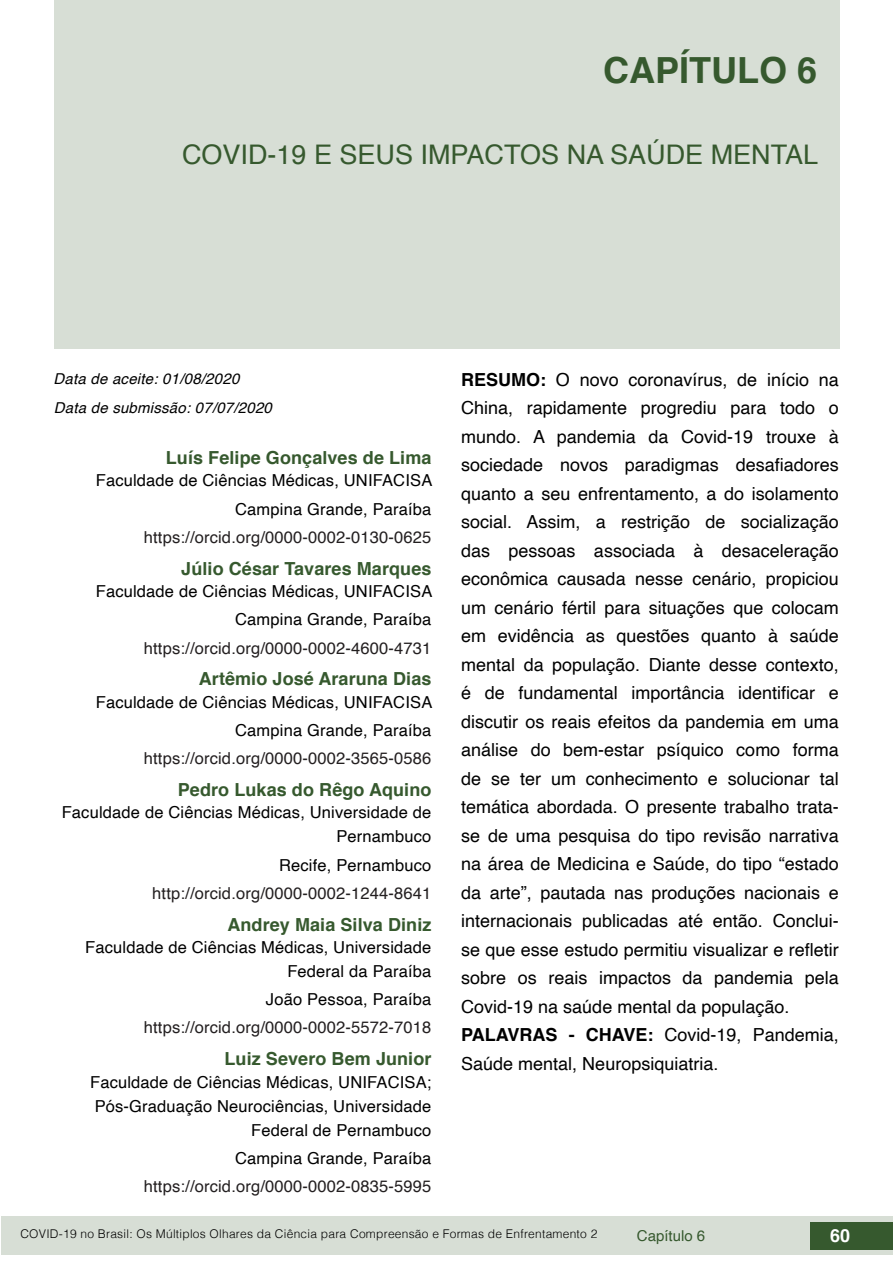
<style>
.page{position:relative;width:893px;height:1263px;background:#fff}
.page>*{position:absolute;margin:0;border:0;box-sizing:border-box;transform-origin:0 0}
.capitulos{font:700 36px "Helvetica";color:#36592e}
.nome_artigos{font:27px "Helvetica";color:#36592e}
.Resumos_e_PC_TXT{font:18px/28.5px "Helvetica";color:#000;text-align:justify}
.nome_autores{font:700 18px "Helvetica";letter-spacing:.005em;color:#36592e}
.t1{font:700 18px "Helvetica";color:#fff}
.info_autores{font:16.5px/24px "Helvetica";letter-spacing:.01em;color:#000;text-align:right}
.info_autores-2{font:16.5px "Helvetica";letter-spacing:.01em;color:#231f20}
.datas{font:italic 15px "Helvetica";letter-spacing:.015em;color:#000}
.t2{font:15px "Helvetica";color:#36592e}
.t3{font:300 12px "Helvetica";letter-spacing:.02em;color:#000}
.s1{font-weight:700}
</style>
<div class="page">
<div style="left:1px;top:1216px;width:891px;height:38px;background:#d7ded5"></div>
<div style="left:810px;top:1222px;width:83px;height:27px;background:#36592e"></div>
<div style="left:54px;top:0;width:785px;height:349px;background:#d7ded5"></div>
<p class="capitulos" style="left:603px;top:41px;width:216px">CAPÍTULO 6</p>
<p class="nome_artigos" style="left:182px;top:134px;width:638px">COVID-19 E SEUS IMPACTOS NA SAÚDE MENTAL</p>
<p class="datas" style="left:54px;top:367px;width:187px">Data de aceite: 01/08/2020</p>
<p class="datas" style="left:54px;top:395px;width:220px">Data de submissão: 07/07/2020</p>
<p class="nome_autores" style="left:166px;top:443px;width:267px">Luís Felipe Gonçalves de Lima</p>
<p class="info_autores" style="left:96px;top:469px;width:338px">Faculdade de Ciências Médicas, UNIFACISA</p>
<p class="info_autores" style="left:235px;top:497px;width:198px">Campina Grande, Paraíba</p>
<p class="info_autores-2" style="left:144px;top:524px;width:289px">https://orcid.org/0000-0002-0130-0625</p>
<p class="nome_autores" style="left:181px;top:554px;width:252px">Júlio César Tavares Marques</p>
<p class="info_autores" style="left:96px;top:580px;width:338px">Faculdade de Ciências Médicas, UNIFACISA</p>
<p class="info_autores" style="left:235px;top:608px;width:198px">Campina Grande, Paraíba</p>
<p class="info_autores-2" style="left:144px;top:635px;width:289px">https://orcid.org/0000-0002-4600-4731</p>
<p class="nome_autores" style="left:199px;top:665px;width:234px">Artêmio José Araruna Dias</p>
<p class="info_autores" style="left:96px;top:690px;width:338px">Faculdade de Ciências Médicas, UNIFACISA</p>
<p class="info_autores" style="left:235px;top:719px;width:198px">Campina Grande, Paraíba</p>
<p class="info_autores-2" style="left:144px;top:746px;width:289px">https://orcid.org/0000-0002-3565-0586</p>
<p class="nome_autores" style="left:178px;top:775px;width:255px">Pedro Lukas do Rêgo Aquino</p>
<p class="info_autores" style="left:62px;top:801px;width:371px">Faculdade de Ciências Médicas, Universidade de<br>Pernambuco</p>
<p class="info_autores" style="left:279px;top:853px;width:154px">Recife, Pernambuco</p>
<p class="info_autores-2" style="left:152px;top:880px;width:281px">http://orcid.org/0000-0002-1244-8641</p>
<p class="nome_autores" style="left:227px;top:910px;width:206px">Andrey Maia Silva Diniz</p>
<p class="info_autores" style="left:85px;top:936px;width:348px">Faculdade de Ciências Médicas, Universidade<br>Federal da Paraíba</p>
<p class="info_autores" style="left:266px;top:988px;width:167px">João Pessoa, Paraíba</p>
<p class="info_autores-2" style="left:144px;top:1015px;width:289px">https://orcid.org/0000-0002-5572-7018</p>
<p class="nome_autores" style="left:224px;top:1044px;width:208px">Luiz Severo Bem Junior</p>
<p class="info_autores" style="left:90px;top:1070px;width:343px">Faculdade de Ciências Médicas, UNIFACISA;<br>Pós-Graduação Neurociências, Universidade<br>Federal de Pernambuco</p>
<p class="info_autores" style="left:235px;top:1146px;width:198px">Campina Grande, Paraíba</p>
<p class="info_autores-2" style="left:144px;top:1173px;width:289px">https://orcid.org/0000-0002-0835-5995</p>
<p class="Resumos_e_PC_TXT" style="left:461px;top:366px;width:379px"><span class="s1">RESUMO:</span> O novo coronavírus, de início na China, rapidamente progrediu para todo o mundo. A pandemia da Covid-19 trouxe à sociedade novos paradigmas desafiadores quanto a seu enfrentamento, a do isolamento social. Assim, a restrição de socialização das pessoas associada à desaceleração econômica causada nesse cenário, propiciou um cenário fértil para situações que colocam em evidência as questões quanto à saúde mental da população. Diante desse contexto, é de fundamental importância identificar e discutir os reais efeitos da pandemia em uma análise do bem-estar psíquico como forma de se ter um conhecimento e solucionar tal temática abordada. O presente trabalho trata&shy;se de uma pesquisa do tipo revisão narrativa na área de Medicina e Saúde, do tipo “estado da arte”, pautada nas produções nacionais e internacionais publicadas até então. Conclui&shy;se que esse estudo permitiu visualizar e refletir sobre os reais impactos da pandemia pela Covid-19 na saúde mental da população.</p>
<p class="Resumos_e_PC_TXT" style="left:461px;top:1021px;width:379px"><span class="s1">PALAVRAS - CHAVE:</span> Covid-19, Pandemia,<br>Saúde mental, Neuropsiquiatria.</p>
<p class="t3" style="left:20px;top:1224px;width:578px">COVID-19 no Brasil: Os Múltiplos Olhares da Ciência para Compreensão e Formas de Enfrentamento 2</p>
<p class="t2" style="left:637px;top:1224px;width:70px">Capítulo 6</p>
<p class="t1" style="left:830px;top:1221px;width:22px">60</p>
</div>
